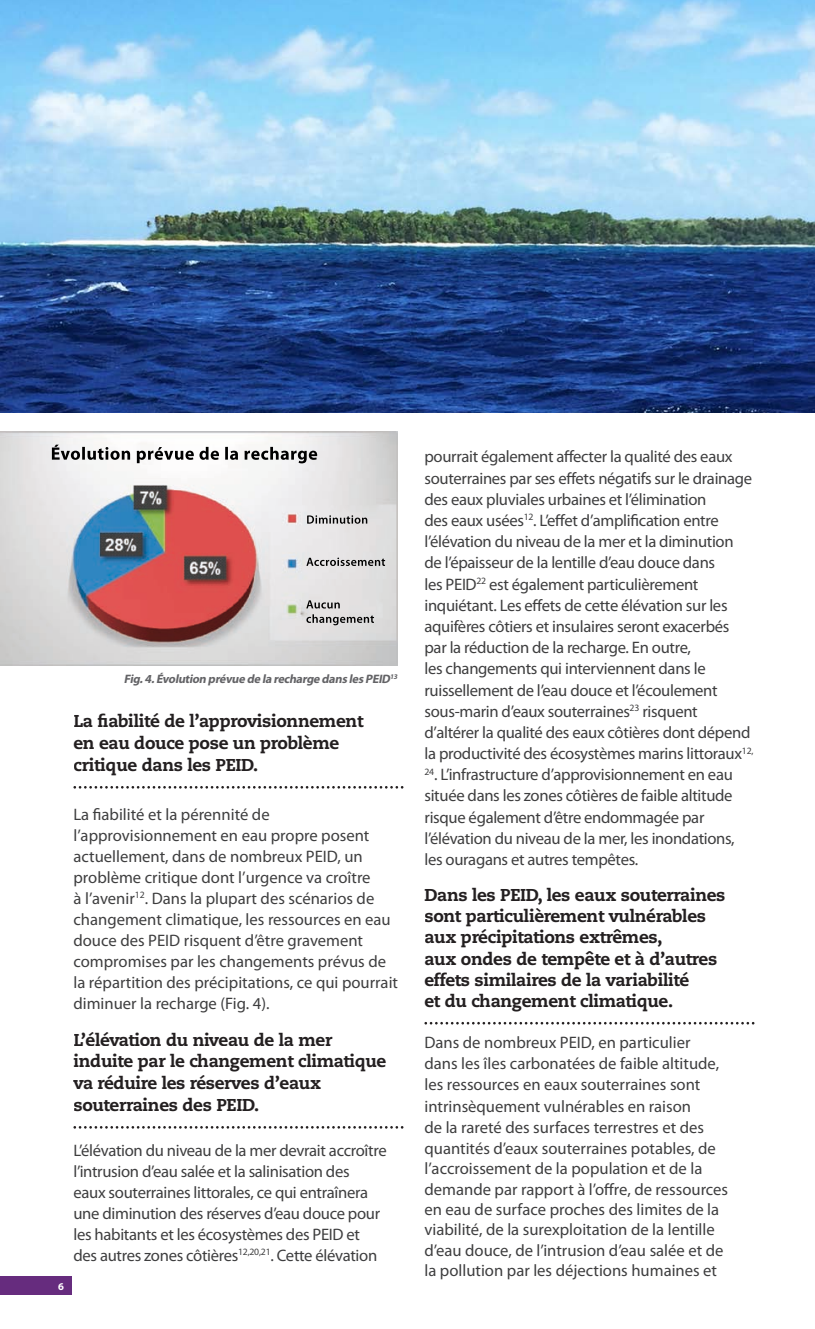
<style>
.page{position:relative;width:815px;height:1329px;background:#fff}
.page>*{position:absolute;margin:0;border:0;box-sizing:border-box;transform-origin:0 0}
.t1{font:800 17.15px/21.9px "Caecilia LT Std";letter-spacing:-.02em;color:#231f20}
.t2{font:16.62px/21.2px "Myriad Pro";letter-spacing:-.02em;color:#3e3e3f}
.t3{font:16.62px/20.7px "Myriad Pro";color:#3e3e3f}
.t4{font:italic 700 12.25px "Myriad Pro";color:#636366}
.t5{font:700 10.5px "Myriad Pro";color:#fff}
</style>
<div class="page">
<div style="left:0;top:1275px;width:72px;height:19px;background:#662c7e"></div>
<svg style="left:73px;top:786px;width:330px;height:2px"></svg>
<svg style="left:73px;top:1126px;width:330px;height:2px"></svg>
<svg style="left:424px;top:1021px;width:330px;height:3px"></svg>
<img style="left:0;top:432px;width:397px;height:233px">
<img style="left:0;top:0;width:814px;height:412px">
<p class="t4" style="left:124px;top:670px;width:276px">Fig.4.Évolution prévue de la recharge danslesPEID<sup>13</sup></p>
<p class="t5" style="left:58px;top:1278px;width:7px">6</p>
<p class="t1" style="left:73px;top:710px;width:291px">La fiabilité de l’approvisionnement en eau douce pose un problème critique dans les PEID.</p>
<p class="t3" style="left:73px;top:803px;width:326px">La fiabilité et la pérennité de l’approvisionnement en eau propre posent actuellement, dans de nombreux PEID, un problème critique dont l’urgence va croître<br>à l’avenir<sup>12</sup>. Dans la plupart des scénarios de changement climatique, les ressources en eau douce des PEID risquent d’être gravement compromises par les changements prévus de la répartition des précipitations, ce qui pourrait diminuer la recharge (Fig. 4).</p>
<p class="t1" style="left:73px;top:1028px;width:314px">L’élévation du niveau de la mer induite par le changement climatique va réduire les réserves d’eaux souterraines des PEID.</p>
<p class="t2" style="left:73px;top:1139px;width:314px">L’élévation du niveau de la mer devrait accroître l’intrusion d’eau salée et la salinisation des<br>eaux souterraines littorales, ce qui entraînera une diminution des réserves d’eau douce pour les habitants et les écosystèmes des PEID et des autres zones côtières<sup>12,20,21</sup>. Cette élévation</p>
<p class="t2" style="left:424px;top:446px;width:330px">pourrait également affecter la qualité des eaux souterraines par ses effets négatifs sur le drainage des eaux pluviales urbaines et l’élimination<br>des eaux usées<sup>12</sup>. L’effet d’amplification entre l’élévation du niveau de la mer et la diminution de l’épaisseur de la lentille d’eau douce dans<br>les PEID<sup>22</sup> est également particulièrement inquiétant. Les effets de cette élévation sur les aquifères côtiers et insulaires seront exacerbés par la réduction de la recharge. En outre,<br>les changements qui interviennent dans le ruissellement de l’eau douce et l’écoulement sous-marin d’eaux souterraines<sup>23</sup> risquent d’altérer la qualité des eaux côtières dont dépend la productivité des écosystèmes marins littoraux<sup>12,</sup></p>
<p class="t2" style="left:424px;top:763px;width:311px"><sup>24</sup>. L’infrastructure d’approvisionnement en eau située dans les zones côtières de faible altitude risque également d’être endommagée par l’élévation du niveau de la mer, les inondations, les ouragans et autres tempêtes.</p>
<p class="t1" style="left:424px;top:884px;width:302px;line-height:21.2px">Dans les PEID, les eaux souterraines sont particulièrement vulnérables aux précipitations extrêmes,<br>aux ondes de tempête et à d’autres effets similaires de la variabilité<br>et du changement climatique.</p>
<p class="t3" style="left:424px;top:1031px;width:305px">Dans de nombreux PEID, en particulier<br>dans les îles carbonatées de faible altitude, les ressources en eaux souterraines sont intrinsèquement vulnérables en raison<br>de la rareté des surfaces terrestres et des quantités d’eaux souterraines potables, de l’accroissement de la population et de la demande par rapport à l’offre, de ressources en eau de surface proches des limites de la viabilité, de la surexploitation de la lentille d’eau douce, de l’intrusion d’eau salée et de la pollution par les déjections humaines et</p>
</div>
